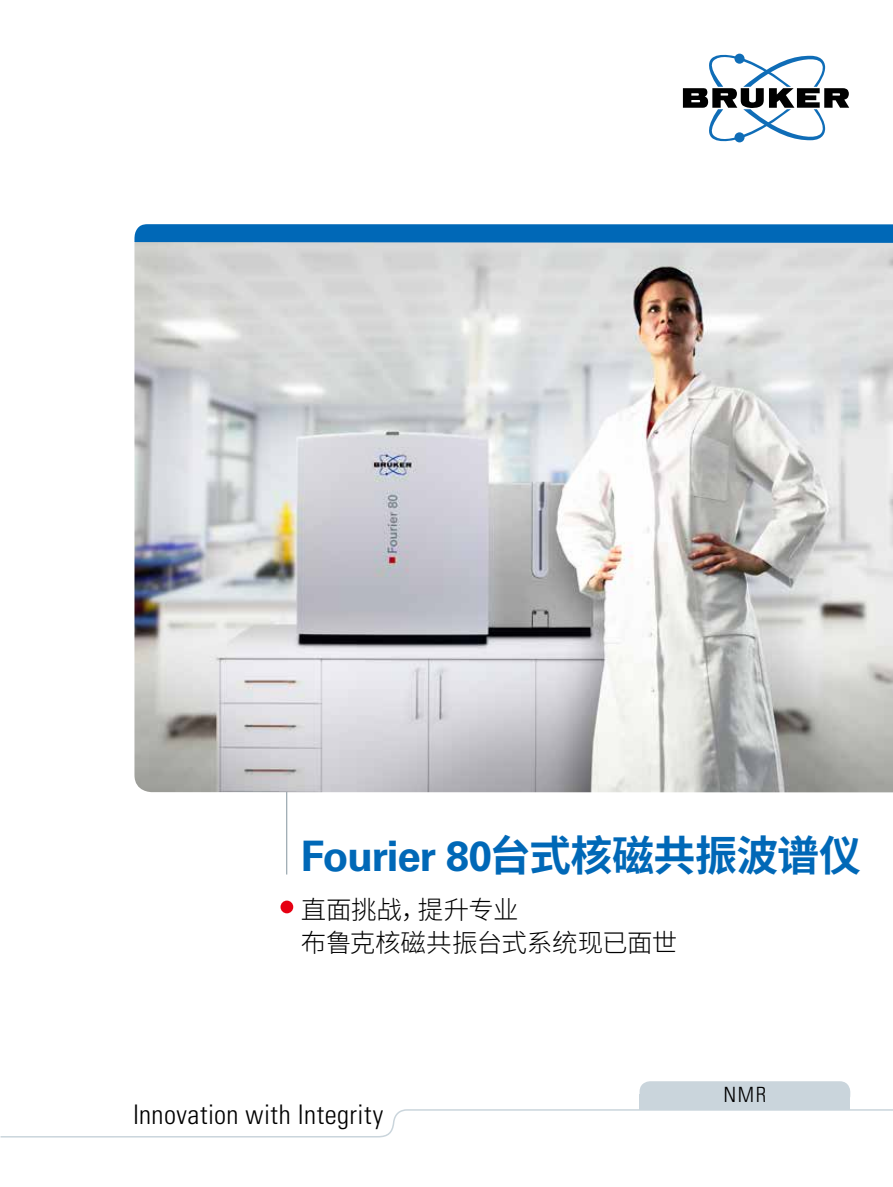
<style>
.page{position:relative;width:893px;height:1187px;background:#fff}
.page>*{position:absolute;margin:0;border:0;box-sizing:border-box;transform-origin:0 0}
.t1{font:700 42px "Univers LT Std";letter-spacing:-.03em;color:#0068b7}
.t2{font:300 condensed 27px "Univers LT Std";letter-spacing:.015em;color:#000}
.t3{font:300 25.5px/33px "Source Han Sans CN";letter-spacing:-.01em;color:#000}
.t4{font:300 condensed 21px "Univers LT Std";color:#000}
.s1{font-family:"Source Han Sans CN"}
</style>
<div class="page">
<div style="left:639px;top:1093px;width:211px;height:16px;background:#cad5dc"></div>
<div style="left:639px;top:1081px;width:211px;height:24px;background:#cad5dc;border-radius:11px"></div>
<svg style="left:683px;top:53px;width:166px;height:90px"></svg>
<hr style="left:286px;top:708px;width:1px;height:166px;background:#84959e">
<div style="left:280px;top:900px;width:13px;height:13px;background:#e60012;border-radius:50%"></div>
<img style="left:134px;top:242px;width:759px;height:550px">
<div style="left:134px;top:224px;width:759px;height:18px;background:#0068b7"></div>
<svg style="left:0;top:1109px;width:893px;height:29px"></svg>
<h1 class="t1" style="left:301px;top:832px;width:562px">Fourier 80<span class="s1">台式核磁共振波谱仪</span></h1>
<p class="t3" style="left:301px;top:893px;width:378px">直面挑战，提升专业<br>布鲁克核磁共振台式系统现已面世</p>
<p class="t2" style="left:133px;top:1097px;width:252px">Innovation with Integrity</p>
<p class="t4" style="left:723px;top:1082px;width:45px">NMR</p>
</div>
